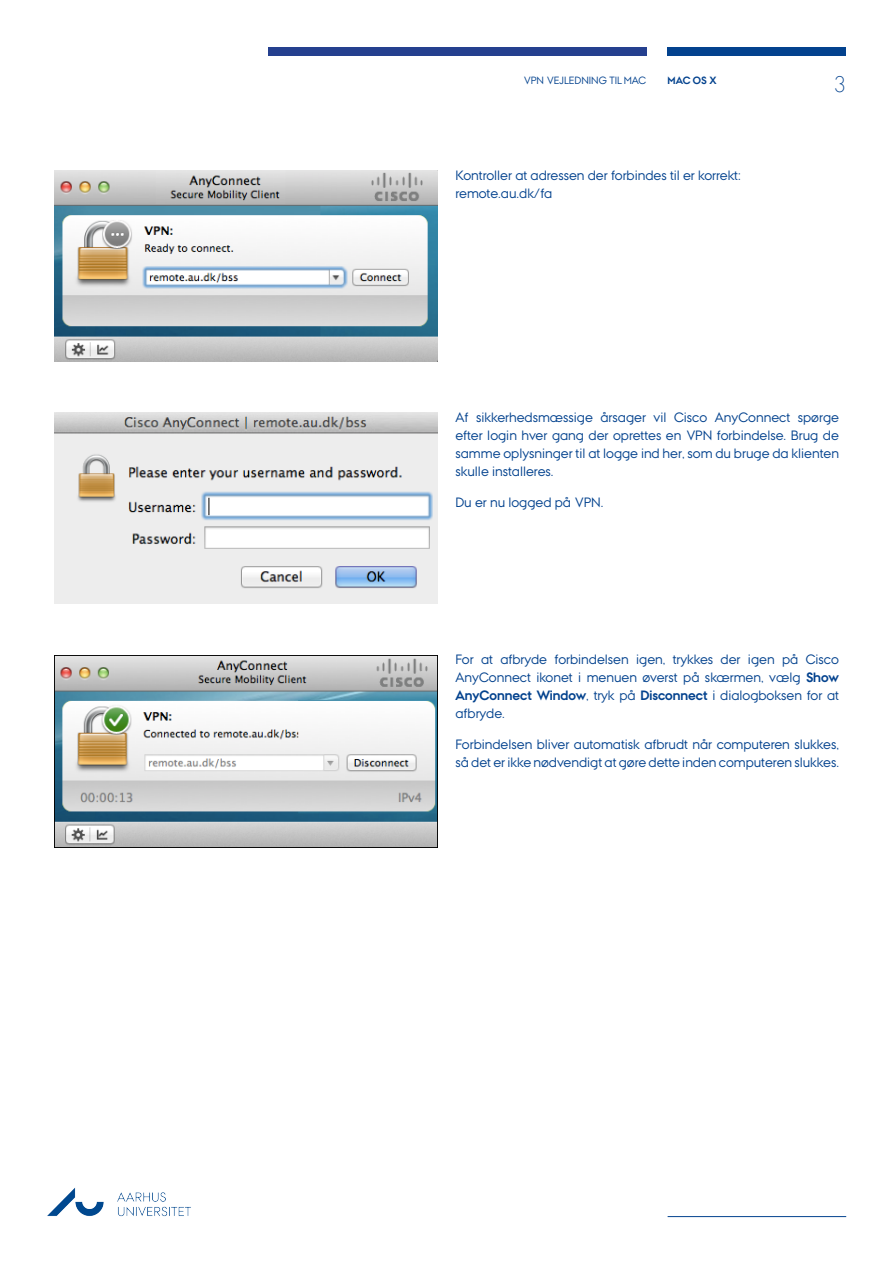
<style>
.page{position:relative;width:893px;height:1263px;background:#fff}
.page>*{position:absolute;margin:0;border:0;box-sizing:border-box;transform-origin:0 0}
.t1{font:300 22.5px "AU Passata";color:#03428e}
.t2{font:13.5px/18px "AU Passata";color:#03428e}
.t3{font:10.5px "AU Passata";color:#03428e}
.t4{font:700 10.5px "AU Passata";color:#03428e}
.s1{font-weight:700}
</style>
<div class="page">
<div style="left:668px;top:47px;width:178px;height:8px;background:#03428e"></div>
<div style="left:268px;top:47px;width:378px;height:8px;background:#25408f"></div>
<hr style="left:668px;top:1216px;width:178px;height:1px;background:#03428e">
<img style="left:47px;top:1188px;width:144px;height:29px">
<img style="left:54px;top:170px;width:383px;height:191px">
<img style="left:54px;top:412px;width:383px;height:192px">
<img style="left:54px;top:655px;width:383px;height:192px">
<p class="t3" style="left:524px;top:74px;width:124px">VPN VEJLEDNING TIL MAC</p>
<h1 class="t1" style="left:833px;top:71px;width:14px">3</h1>
<p class="t4" style="left:668px;top:74px;width:50px">MAC OS X</p>
<p class="t2" style="left:455px;top:166px;width:287px">Kontroller at adressen der forbindes til er korrekt: remote.au.dk/fa</p>
<p class="t2" style="left:455px;top:408px;width:385px;text-align:justify">Af sikkerhedsmæssige årsager vil Cisco AnyConnect spørge efter login hver gang der oprettes en VPN forbindelse. Brug de samme oplysninger til at logge ind her, som du bruge da klienten skulle installeres.</p>
<p class="t2" style="left:455px;top:493px;width:149px">Du er nu logged på VPN.</p>
<p class="t2" style="left:455px;top:650px;width:385px;text-align:justify">For at afbryde forbindelsen igen, trykkes der igen på Cisco AnyConnect ikonet i menuen øverst på skærmen, vælg <span class="s1">Show AnyConnect Window</span>, tryk på <span class="s1">Disconnect</span> i dialogboksen for at afbryde.</p>
<p class="t2" style="left:455px;top:735px;width:385px">Forbindelsen bliver automatisk afbrudt når computeren slukkes, så det er ikke nødvendigt at gøre dette inden computeren slukkes.</p>
</div>
